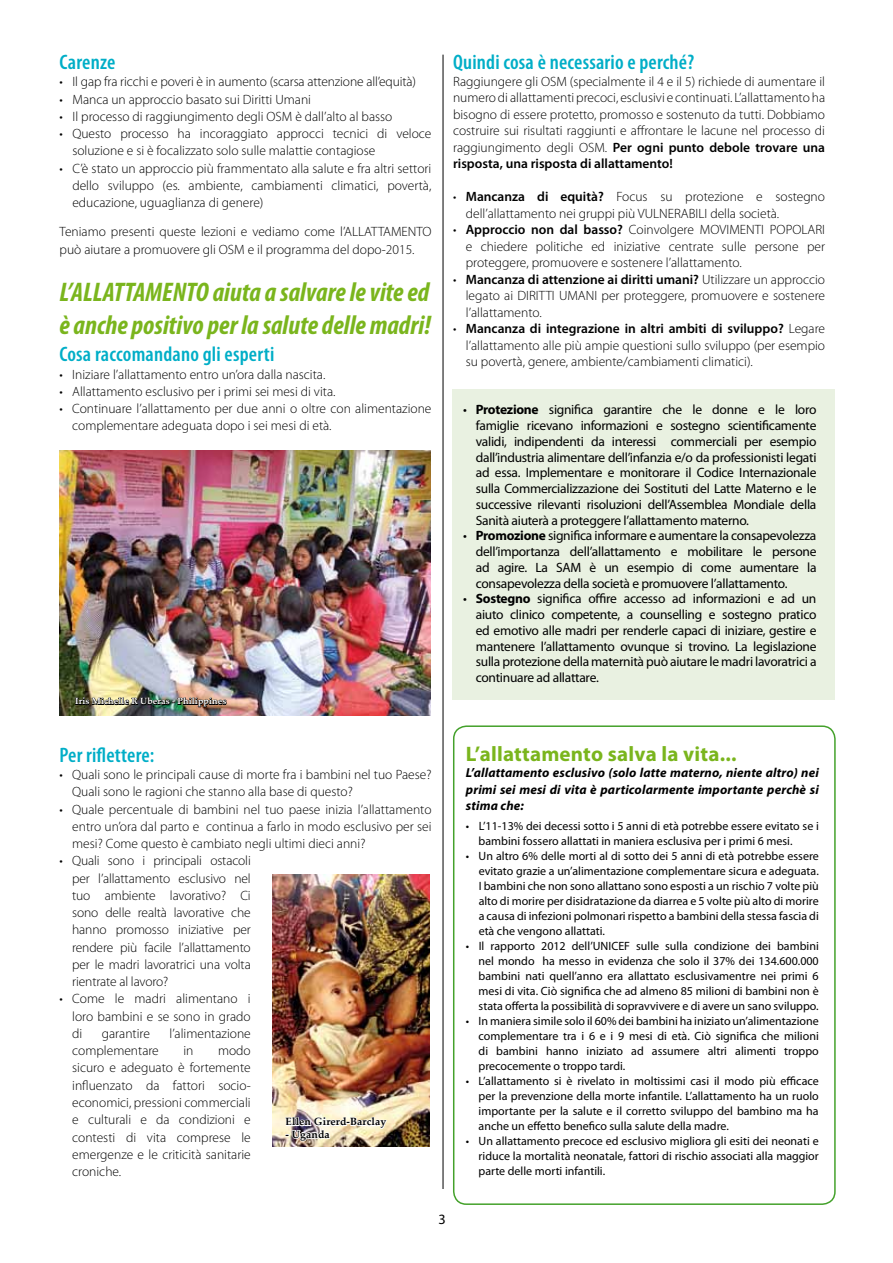
<style>
.page{position:relative;width:893px;height:1263px;background:#fff}
.page>*{position:absolute;margin:0;border:0;box-sizing:border-box;transform-origin:0 0}
.t1{font:italic 700 condensed 27px/33px "Myriad Pro";color:#7ab51d}
.t2{font:600 condensed 21px "Myriad Pro";letter-spacing:.01em;color:#00aec7}
.t3{font:700 21px "Myriad Pro";letter-spacing:.01em;color:#7ab51d}
.t4{font:14.25px "Myriad";color:#000}
.t5{font:300 13.5px/17.2px "Myriad Pro";color:#000;text-align:justify}
.t6{font:13.5px/15.8px "Myriad Pro";letter-spacing:-.02em;color:#000;text-align:justify}
.t7{font:italic 700 13.05px/16.5px "Myriad Pro";letter-spacing:.01em;color:#000;text-align:justify}
.t8{font:12px/15px "Myriad Pro";color:#000;text-align:justify}
.t9{font:700 10.5px "Palatino Linotype";letter-spacing:.01em;color:#000}
.t10{font:700 9px "Palatino Linotype";letter-spacing:.01em;color:#fff}
.s1{font-weight:600}
.s2{font-size:13.05px}
.s3{font-weight:700}
</style>
<div class="page">
<div style="left:452px;top:389px;width:383px;height:310px;background:#e9f1e1"></div>
<div style="left:453px;top:725px;width:383px;height:480px;border:2px solid #44a12b;border-radius:13px"></div>
<hr style="left:443px;top:55px;width:1px;height:1134px;background:#000">
<img style="left:60px;top:450px;width:371px;height:266px">
<img style="left:75px;top:696px;width:152px;height:12px">
<img style="left:272px;top:874px;width:158px;height:272px">
<img style="left:284px;top:1108px;width:104px;height:35px">
<h2 class="t2" style="left:60px;top:51px;width:57px">Carenze</h2>
<p class="t5" style="left:60px;top:73px;width:358px">• Il gap fra ricchi e poveri è in aumento (scarsa attenzione all’equità)</p>
<p class="t5" style="left:60px;top:91px;width:253px">• Manca un approccio basato sui Diritti Umani</p>
<p class="t5" style="left:60px;top:108px;width:334px">• Il processo di raggiungimento degli OSM è dall’alto al basso</p>
<p class="t5" style="left:72px;top:125px;width:361px;text-indent:-13px">• Questo processo ha incoraggiato approcci tecnici di veloce soluzione e si è focalizzato solo sulle malattie contagiose</p>
<p class="t5" style="left:72px;top:160px;width:361px;text-indent:-13px">• C’è stato un approccio più frammentato alla salute e fra altri settori dello sviluppo (es. ambiente, cambiamenti climatici, povertà, educazione, uguaglianza di genere)</p>
<p class="t5" style="left:60px;top:223px;width:373px">Teniamo presenti queste lezioni e vediamo come l’ALLATTAMENTO può aiutare a promuovere gli OSM e il programma del dopo-2015.</p>
<h1 class="t1" style="left:59px;top:275px;width:373px">L’ALLATTAMENTO aiuta a salvare le vite ed è anche positivo per la salute delle madri!</h1>
<h2 class="t2" style="left:59px;top:343px;width:216px">Cosa raccomandano gli esperti</h2>
<p class="t5" style="left:59px;top:366px;width:268px">• Iniziare l’allattamento entro un’ora dalla nascita.</p>
<p class="t5" style="left:59px;top:383px;width:278px">• Allattamento esclusivo per i primi sei mesi di vita.</p>
<p class="t5" style="left:72px;top:400px;width:361px;text-indent:-13px">• Continuare l’allattamento per due anni o oltre con alimentazione complementare adeguata dopo i sei mesi di età.</p>
<p class="t10" style="left:75px;top:695px;width:153px">Iris Michelle R Uberas - Philippines</p>
<h2 class="t2" style="left:453px;top:51px;width:243px">Quindi cosa è necessario e perché?</h2>
<p class="t5" style="left:453px;top:73px;width:374px;line-height:16.5px">Raggiungere gli OSM (specialmente il 4 e il 5) richiede di aumentare il numero di allattamenti precoci, esclusivi e continuati. L’allattamento ha bisogno di essere protetto, promosso e sostenuto da tutti. Dobbiamo costruire sui risultati raggiunti e affrontare le lacune nel processo di raggiungimento degli OSM. <span class="s1">Per ogni punto debole trovare una risposta, una risposta di allattamento!</span></p>
<p class="t5" style="left:466px;top:189px;width:361px;line-height:16.5px;text-indent:-13px"><span class="s2">•</span> <span class="s1">Mancanza di equità?</span> Focus su protezione e sostegno dell’allattamento nei gruppi più VULNERABILI della società.</p>
<p class="t5" style="left:466px;top:222px;width:361px;line-height:16.5px;text-indent:-13px">• <span class="s1">Approccio non dal basso?</span> Coinvolgere MOVIMENTI POPOLARI e chiedere politiche ed iniziative centrate sulle persone per proteggere, promuovere e sostenere l’allattamento.</p>
<p class="t5" style="left:466px;top:271px;width:361px;line-height:16.5px;text-indent:-13px">• <span class="s1">Mancanza di attenzione ai diritti umani?</span> Utilizzare un approccio legato ai DIRITTI UMANI per proteggere, promuovere e sostenere l’allattamento.</p>
<p class="t5" style="left:466px;top:321px;width:361px;line-height:16.5px;text-indent:-13px">• <span class="s1">Mancanza di integrazione in altri ambiti di sviluppo?</span> Legare l’allattamento alle più ampie questioni sullo sviluppo (per esempio su povertà, genere, ambiente/cambiamenti climatici).</p>
<p class="t6" style="left:476px;top:402px;width:342px;text-indent:-13px">• <span class="s3">Protezione</span> significa garantire che le donne e le loro famiglie ricevano informazioni e sostegno scientificamente validi, indipendenti da interessi commerciali per esempio dall’industria alimentare dell’infanzia e/o da professionisti legati ad essa. Implementare e monitorare il Codice Internazionale sulla Commercializzazione dei Sostituti del Latte Materno e le successive rilevanti risoluzioni dell’Assemblea Mondiale della Sanità aiuterà a proteggere l’allattamento materno.</p>
<p class="t6" style="left:476px;top:528px;width:342px;text-indent:-13px">• <span class="s3">Promozione</span> significa informare e aumentare la consapevolezza dell’importanza dell’allattamento e mobilitare le persone ad agire. La SAM è un esempio di come aumentare la consapevolezza della società e promuovere l’allattamento.</p>
<p class="t6" style="left:476px;top:591px;width:342px;text-indent:-13px">• <span class="s3">Sostegno</span> significa offire accesso ad informazioni e ad un aiuto clinico competente, a counselling e sostegno pratico ed emotivo alle madri per renderle capaci di iniziare, gestire e mantenere l’allattamento ovunque si trovino. La legislazione sulla protezione della maternità può aiutare le madri lavoratrici a continuare ad allattare.</p>
<h2 class="t2" style="left:59px;top:743px;width:97px">Per riflettere:</h2>
<p class="t5" style="left:72px;top:766px;width:361px;text-indent:-13px">• Quali sono le principali cause di morte fra i bambini nel tuo Paese?<br>Quali sono le ragioni che stanno alla base di questo?</p>
<p class="t5" style="left:72px;top:801px;width:361px;text-indent:-13px">• Quale percentuale di bambini nel tuo paese inizia l’allattamento entro un’ora dal parto e continua a farlo in modo esclusivo per sei mesi? Come questo è cambiato negli ultimi dieci anni?</p>
<p class="t5" style="left:72px;top:852px;width:180px;text-indent:-13px">• Quali sono i principali ostacoli per l’allattamento esclusivo nel tuo ambiente lavorativo? Ci sono delle realtà lavorative che hanno promosso iniziative per rendere più facile l’allattamento per le madri lavoratrici una volta rientrate al lavoro?</p>
<p class="t5" style="left:72px;top:990px;width:180px;text-indent:-13px">• Come le madri alimentano i loro bambini e se sono in grado di</p>
<p class="t5" style="left:102px;top:1025px;width:50px">garantire</p>
<p class="t5" style="left:169px;top:1025px;width:83px">l’alimentazione</p>
<p class="t5" style="left:72px;top:1042px;width:88px">complementare</p>
<p class="t5" style="left:183px;top:1042px;width:12px">in</p>
<p class="t5" style="left:72px;top:1042px;width:180px;text-indent:146px">modo sicuro e adeguato è fortemente influenzato da fattori socio&shy;economici, pressioni commerciali e culturali e da condizioni e contesti di vita comprese le emergenze e le criticità sanitarie croniche.</p>
<p class="t9" style="left:286px;top:1114px;width:102px">Ellen Girerd-Barclay</p>
<p class="t9" style="left:286px;top:1127px;width:46px">- Uganda</p>
<p class="t4" style="left:439px;top:1212px;width:9px">3</p>
<h2 class="t3" style="left:466px;top:740px;width:272px">L’allattamento salva la vita...</h2>
<p class="t7" style="left:466px;top:764px;width:354px">L’allattamento esclusivo (solo latte materno, niente altro) nei primi sei mesi di vita è particolarmente importante perchè si stima che:</p>
<p class="t8" style="left:479px;top:818px;width:342px;text-indent:-13px">• L’11-13% dei decessi sotto i 5 anni di età potrebbe essere evitato se i bambini fossero allattati in maniera esclusiva per i primi 6 mesi.</p>
<p class="t8" style="left:479px;top:848px;width:342px;text-indent:-13px">• Un altro 6% delle morti al di sotto dei 5 anni di età potrebbe essere evitato grazie a un’alimentazione complementare sicura e adeguata.<br>I bambini che non sono allattano sono esposti a un rischio 7 volte più alto di morire per disidratazione da diarrea e 5 volte più alto di morire a causa di infezioni polmonari rispetto a bambini della stessa fascia di età che vengono allattati.</p>
<p class="t8" style="left:479px;top:938px;width:342px;text-indent:-13px">• Il rapporto 2012 dell’UNICEF sulle sulla condizione dei bambini nel mondo ha messo in evidenza che solo il 37% dei 134.600.000 bambini nati quell’anno era allattato esclusivamentre nei primi 6 mesi di vita. Ciò significa che ad almeno 85 milioni di bambini non è stata offerta la possibilità di sopravvivere e di avere un sano sviluppo.</p>
<p class="t8" style="left:479px;top:1013px;width:342px;text-indent:-13px">• In maniera simile solo il 60% dei bambini ha iniziato un’alimentazione complementare tra i 6 e i 9 mesi di età. Ciò significa che milioni di bambini hanno iniziato ad assumere altri alimenti troppo precocemente o troppo tardi.</p>
<p class="t8" style="left:479px;top:1073px;width:342px;text-indent:-13px">• L’allattamento si è rivelato in moltissimi casi il modo più efficace per la prevenzione della morte infantile. L’allattamento ha un ruolo importante per la salute e il corretto sviluppo del bambino ma ha anche un effetto benefico sulla salute della madre.</p>
<p class="t8" style="left:479px;top:1133px;width:342px;text-indent:-13px">• Un allattamento precoce ed esclusivo migliora gli esiti dei neonati e riduce la mortalità neonatale, fattori di rischio associati alla maggior parte delle morti infantili.</p>
</div>
